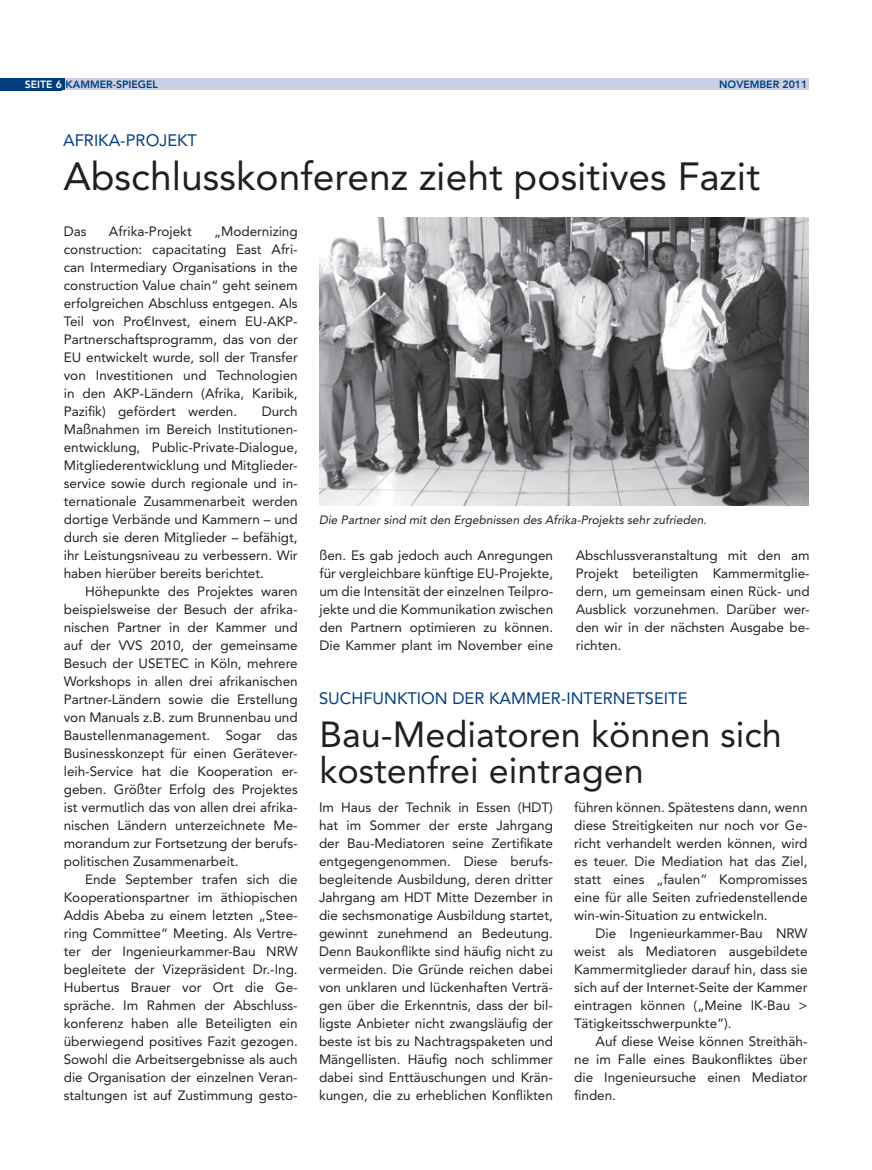
<style>
.page{position:relative;width:872px;height:1170px;background:#fff}
.page>*{position:absolute;margin:0;border:0;box-sizing:border-box;transform-origin:0 0}
.t1{font:39px "Avenir LT Std";color:#231f20}
.t2{font:36px/36px "Avenir LT Std";color:#231f20}
.t3{font:16.5px "Avenir LT Std";color:#013d7d}
.t4{font:13.5px/18px "Avenir LT Std";color:#231f20;text-align:justify}
.t5{font:italic 12px "Avenir LT Std";color:#231f20}
.t6{font:800 10.5px "Avenir LT Std";color:#013d7d}
.s1{color:#fff}
</style>
<div class="page">
<div style="left:63px;top:79px;width:745px;height:11px;background:#cbd0e4"></div>
<div style="left:0;top:79px;width:64px;height:11px;background:#013d7d"></div>
<div style="left:1px;top:80px;width:61px;height:11px;background:#013d7d"></div>
<img style="left:319px;top:218px;width:489px;height:287px">
<p class="t6" style="left:25px;top:78px;width:135px"><span class="s1">SEITE 6</span> KAMMER-SPIEGEL</p>
<p class="t6" style="left:719px;top:78px;width:33px">NOVEMBER</p>
<p class="t6" style="left:782px;top:78px;width:26px">2011</p>
<p class="t3" style="left:63px;top:130px;width:12px">Afr</p>
<p class="t3" style="left:94px;top:130px;width:105px">ika-Proj ekt</p>
<h1 class="t1" style="left:63px;top:153px;width:698px">Abschlusskonferenz zieht positives Fazit</h1>
<p class="t4" style="left:64px;top:222px;width:24px">Das</p>
<p class="t4" style="left:109px;top:222px;width:84px">Afrika-Projekt</p>
<p class="t4" style="left:64px;top:222px;width:235px;text-indent:150px">„Modernizing construction: capacitating East Afri&shy;can I ntermediary Organisations in the construction Value chain“ geht seinem erfolgreichen Abschluss entgegen. Als Teil von Pro€I nvest, einem EU -AKP-Partnerschaftsprogramm, das von der EU entwickelt wurde, soll der Transfer von I nvestitionen und Technologien in den AKP-Ländern (Afrika, Karibik, Pazifik) gefördert werden.</p>
<p class="t4" style="left:64px;top:402px;width:235px;text-indent:198px">Durch Maßnahmen im Bereich I nstitutionen&shy;entwicklung, Public-Private-Dialogue, Mitgliederentwicklung und Mitglieder&shy;service sowie durch regionale und in&shy;ternationale Zusammenarbeit werden dortige Verbände und Kammern – und durch sie deren Mitglieder – befähigt, ihr Leistungsniveau zu verbessern. Wir haben hierüber bereits berichtet.</p>
<p class="t4" style="left:64px;top:582px;width:235px;text-indent:21px">Höhepunkte des Projektes waren beispielsweise der Besuch der afrika&shy;nischen Partner in der Kammer und auf der VVS 2010, der gemeinsame Besuch der USETEC</p>
<p class="t4" style="left:64px;top:654px;width:235px;text-indent:131px">in Köln, mehrere Workshops in allen drei afrikanischen Partner-Ländern sowie die Erstellung von Manuals z.B. zum Brunnenbau und Baustellenmanagement. Sogar das Businesskonzept für einen Gerätever&shy;leih-Service hat die Kooperation er&shy;geben. Größter Erfolg des Projektes ist vermutlich das von allen drei afrika&shy;nischen Ländern unterzeichnete Me&shy;morandum zur Fortsetzung der berufs&shy;politischen Zusammenarbeit.</p>
<p class="t4" style="left:64px;top:870px;width:235px;text-indent:21px">Ende September trafen sich die Kooperationspartner im äthiopischen Addis Abeba zu einem letzten „Stee&shy;ring Committee“ Meeting. Als Vertre&shy;ter der I ngenieurkammer-Bau NRW begleitete der Vizepräsident Dr.-I ng.<br>H ubertus Brauer vor Ort die Ge&shy;spräche. I m Rahmen der Abschluss&shy;konferenz haben alle Beteiligten ein überwiegend positives Fazit gezogen.<br>Sowohl die Arbeitsergebnisse als auch die Organisation der einzelnen Veran&shy;staltungen ist auf Zustimmung gesto-</p>
<p class="t5" style="left:319px;top:512px;width:389px">Die Partner sind mit den Ergebnissen des Afrika-Projekts sehr zufrieden.</p>
<p class="t4" style="left:319px;top:546px;width:235px">ßen. Es gab jedoch auch Anregungen für vergleichbare künftige EU-Projekte, um die I ntensität der einzelnen Teilpro&shy;jekte und die Kommunikation zwischen den Partnern optimieren zu können.<br>Die Kammer plant im November eine</p>
<p class="t4" style="left:576px;top:546px;width:235px">Abschlussveranstaltung mit den am Projekt beteiligten Kammermitglie&shy;dern, um gemeinsam einen Rück- und Ausblick vorzunehmen. Darüber wer&shy;den wir in der nächsten Ausgabe be&shy;richten.</p>
<p class="t3" style="left:319px;top:688px;width:370px">Suchfunktion der Kamm er-Intern etseite</p>
<h2 class="t2" style="left:319px;top:716px;width:464px">Bau-Mediatoren können sich kostenfrei eintragen</h2>
<p class="t4" style="left:319px;top:798px;width:235px">I m Haus der Technik in Essen (H DT) hat im Sommer der erste Jahrgang der Bau-Mediatoren seine Zertifikate entgegengenommen. Diese berufs&shy;begleitende Ausbildung, deren dritter Jahrgang am H DT Mitte Dezember in die sechsmonatige Ausbildung startet, gewinnt zunehmend an Bedeutung.<br>Denn Baukonflikte sind häufig nicht zu vermeiden. Die Gründe reichen dabei von unklaren und lückenhaften Verträ&shy;gen über die Erkenntnis, dass der bil&shy;ligste Anbieter nicht zwangsläufig der beste ist bis zu Nachtragspaketen und Mängellisten. Häufig noch schlimmer dabei sind Enttäuschungen und Krän&shy;kungen, die zu erheblichen Konflikten</p>
<p class="t4" style="left:574px;top:798px;width:235px">führen können. Spätestens dann, wenn diese Streitigkeiten nur noch vor Ge&shy;richt verhandelt werden können, wird es teuer. Die Mediation hat das Ziel, statt eines „faulen“ Kompromisses eine für alle Seiten zufriedenstellende win-win-Situation zu entwickeln.</p>
<p class="t4" style="left:574px;top:924px;width:235px;text-indent:21px">Die I ngenieurkammer-Bau NRW weist als Mediatoren ausgebildete Kammermitglieder darauf hin, dass sie sich auf der I nternet-Seite der Kammer eintragen können („Meine I K-Bau &gt; Tätigkeitsschwerpunkte“).</p>
<p class="t4" style="left:574px;top:1032px;width:235px;text-indent:21px">Auf diese Weise können Streithäh&shy;ne im Falle eines Baukonfliktes über die I ngenieursuche einen Mediator finden.</p>
</div>
